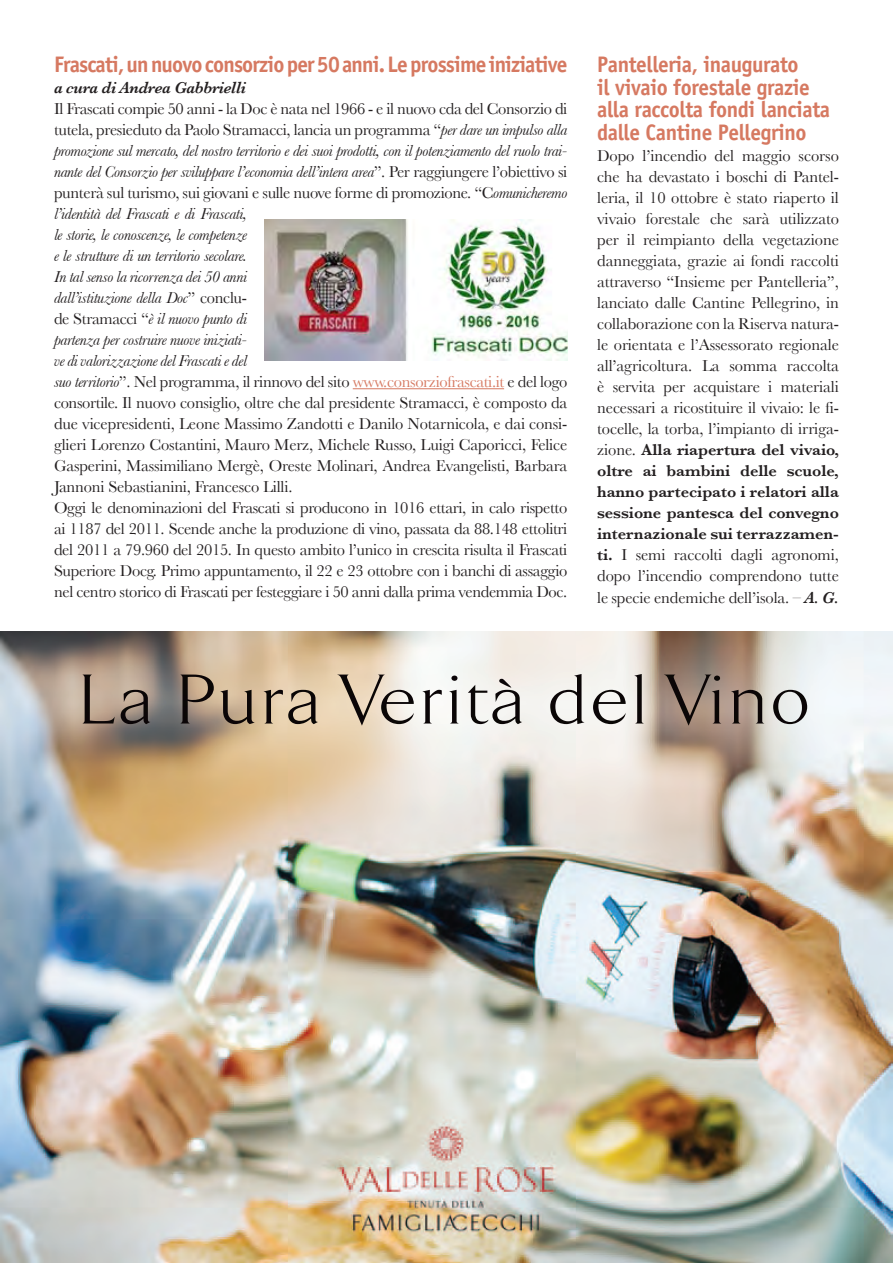
<style>
.page{position:relative;width:893px;height:1263px;background:#fff}
.page>*{position:absolute;margin:0;border:0;box-sizing:border-box;transform-origin:0 0}
.news{font:700 22.5px "Officina Sans Std";letter-spacing:-.02em;color:#d67961;scale:.95 1}
.news-2{font:700 22.5px "Officina Sans Std";letter-spacing:-.04em;color:#d67961;scale:.95 1}
.news-3{font:16.5px/21px "Baskerville";letter-spacing:-.01em;color:#231f20;text-align:justify}
.news-4{font:italic 600 16.5px "Baskerville";letter-spacing:-.02em;color:#231f20}
.s1{font-style:italic}
.s2{color:#d67961}
.s3{font-weight:600}
.s4{font-weight:600;font-style:italic}
</style>
<div class="page">
<hr style="left:353px;top:388px;width:151px;height:1px;background:#d67961">
<img style="left:0;top:631px;width:893px;height:632px">
<img style="left:264px;top:219px;width:303px;height:142px">
<p class="news-2" style="left:54px;top:50px;width:542px">Frascati, un nuovo consorzio per 50 anni. Le prossime iniziative</p>
<p class="news-4" style="left:54px;top:78px;width:194px">a cura di Andrea Gabbrielli</p>
<p class="news-3" style="left:54px;top:98px;width:515px;text-align:left">Il Frascati compie 50 anni - la Doc è nata nel 1966 - e il nuovo cda del Consorzio di tutela, presieduto da Paolo Stramacci, lancia un programma “<span class="s1">per dare un impulso alla promozione sul mercato, del nostro territorio e dei suoi prodotti, con il potenziamento del ruolo trai&shy;nante del Consorzio per sviluppare l’economia dell’intera area</span>”. Per raggiungere l’obiettivo si punterà sul turismo, sui giovani e sulle nuove forme di promozione. “C<span class="s1">omunicheremo l’identità del Frascati e di Frascati,<br>le storie, le conoscenze, le competenze<br>e le strutture di un territorio secolare.<br>In tal senso la ricorrenza dei 50 anni<br>dall’istituzione della Doc</span>” conclu-<br>de Stramacci “<span class="s1">è il nuovo punto di<br>partenza per costruire nuove iniziati-<br>ve di valorizzazione del Frascati e del<br>suo territorio</span>”. Nel programma, il rinnovo del sito <span class="s2">www.consorziofrascati.it</span> e del logo consortile. Il nuovo consiglio, oltre che dal presidente Stramacci, è composto da due vicepresidenti, Leone Massimo Zandotti e Danilo Notarnicola, e dai consi&shy;glieri Lorenzo Costantini, Mauro Merz, Michele Russo, Luigi Caporicci, Felice Gasperini, Massimiliano Mergè, Oreste Molinari, Andrea Evangelisti, Barbara Jannoni Sebastianini, Francesco Lilli.</p>
<p class="news-3" style="left:54px;top:497px;width:515px">Oggi le denominazioni del Frascati si producono in 1016 ettari, in calo rispetto ai 1187 del 2011. Scende anche la produzione di vino, passata da 88.148 ettolitri del 2011 a 79.960 del 2015. In questo ambito l’unico in crescita risulta il Frascati Superiore Docg. Primo appuntamento, il 22 e 23 ottobre con i banchi di assaggio nel centro storico di Frascati per festeggiare i 50 anni dalla prima vendemmia Doc.</p>
<p class="news" style="left:597px;top:50px;width:214px">Pantelleria, inaugurato</p>
<p class="news" style="left:597px;top:73px;width:225px">il vivaio forestale grazie</p>
<p class="news" style="left:597px;top:95px;width:247px">alla raccolta fondi lanciata</p>
<p class="news" style="left:597px;top:118px;width:222px">dalle Cantine Pellegrino</p>
<p class="news-3" style="left:597px;top:145px;width:243px">Dopo l’incendio del maggio scorso che ha devastato i boschi di Pantel&shy;leria, il 10 ottobre è stato riaperto il vivaio forestale che sarà utilizzato per il reimpianto della vegetazione danneggiata, grazie ai fondi raccolti attraverso “Insieme per Pantelleria”, lanciato dalle Cantine Pellegrino, in collaborazione con la Riserva natura&shy;le orientata e l’Assessorato regionale all’agricoltura. La somma raccolta è servita per acquistare i materiali necessari a ricostituire il vivaio: le fi&shy;tocelle, la torba, l’impianto di irriga&shy;zione. <span class="s3">Alla riapertura del vivaio, oltre ai bambini delle scuole, hanno partecipato i relatori alla sessione pantesca del convegno internazionale sui terrazzamen&shy;ti.</span> I semi raccolti dagli agronomi, dopo l’incendio comprendono tutte</p>
<p class="news-3" style="left:597px;top:587px;width:243px">le specie endemiche dell’isola. – <span class="s4">A. G.</span></p>
</div>
